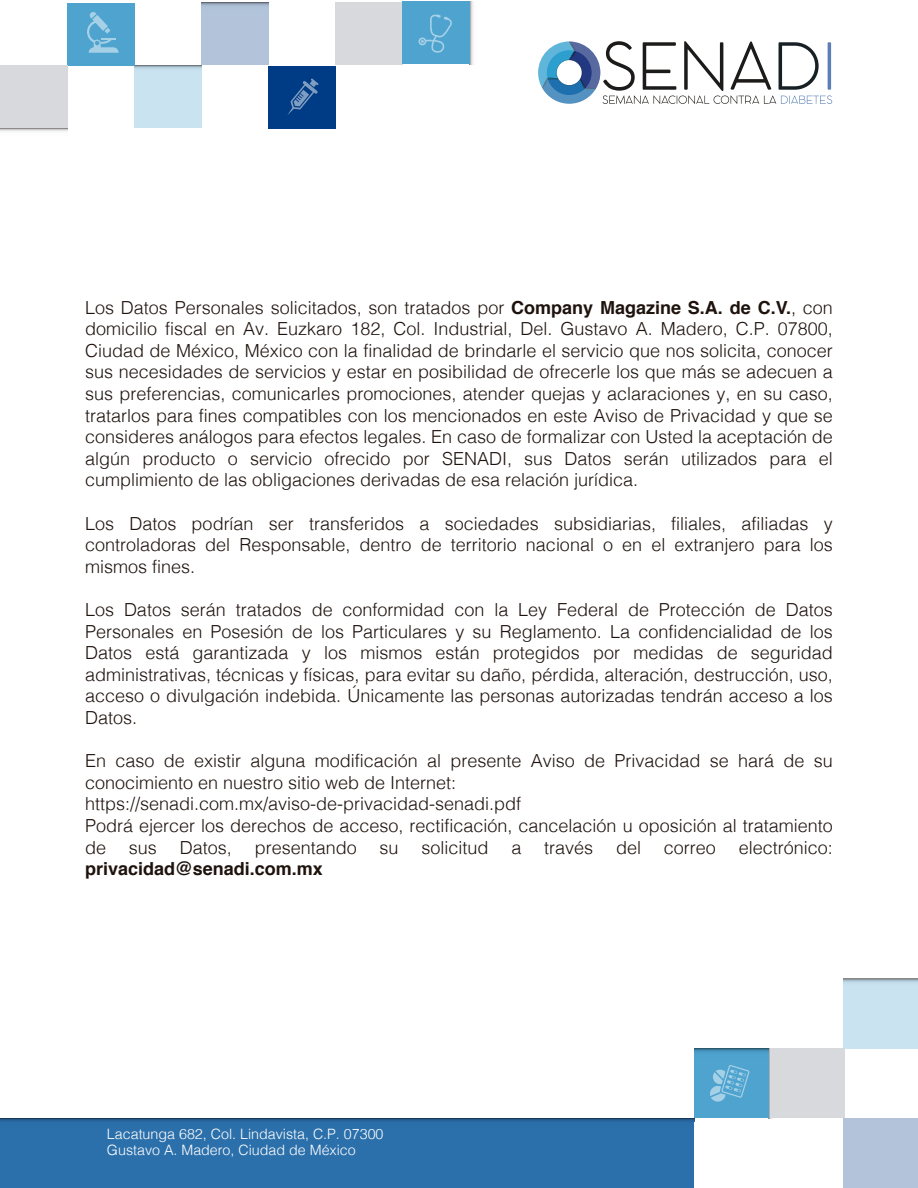
<style>
.page{position:relative;width:918px;height:1188px;background:#fff}
.page>*{position:absolute;margin:0;border:0;box-sizing:border-box;transform-origin:0 0}
.t1{font:300 18px/21.6px "Helvetica";color:#1e120d;text-align:justify}
.t2{font:700 18px "Helvetica";color:#1e120d}
.t3{font:300 14.25px/15.8px "Helvetica";color:#fff}
.s1{font-weight:700}
</style>
<div class="page">
<div style="left:0;top:1118px;width:694px;height:70px;background:#2c70ab"></div>
<div style="left:843px;top:979px;width:75px;height:69px;background:#cae3f0"></div>
<svg style="left:843px;top:979px;width:75px;height:3px"></svg>
<div style="left:769px;top:1048px;width:14px;height:70px;background:#b0b0b1"></div>
<div style="left:694px;top:1048px;width:75px;height:70px;background:#4ea3cf"></div>
<svg style="left:694px;top:1048px;width:75px;height:4px"></svg>
<div style="left:770px;top:1048px;width:74px;height:70px;background:#d8d9dc"></div>
<div style="left:843px;top:1118px;width:75px;height:70px;background:#b3c4da"></div>
<svg style="left:0;top:1118px;width:694px;height:3px;background:#1f517c"></svg>
<svg style="left:710px;top:1065px;width:39px;height:37px"></svg>
<svg style="left:538px;top:41px;width:294px;height:63px"></svg>
<div style="left:268px;top:66px;width:67px;height:62px;background:#003c85"></div>
<div style="left:335px;top:2px;width:67px;height:63px;background:#d8d9dc"></div>
<div style="left:201px;top:2px;width:67px;height:63px;background:#b3c4da"></div>
<svg style="left:201px;top:2px;width:67px;height:3px"></svg>
<svg style="left:287px;top:79px;width:31px;height:36px"></svg>
<div style="left:134px;top:65px;width:67px;height:63px;background:#cae3f0"></div>
<svg style="left:134px;top:65px;width:67px;height:3px"></svg>
<div style="left:67px;top:3px;width:67px;height:62px;background:#4ea3cf"></div>
<svg style="left:470px;top:1px;width:3px;height:63px"></svg>
<div style="left:402px;top:1px;width:68px;height:63px;background:#4ea3cf"></div>
<svg style="left:0;top:128px;width:67px;height:4px"></svg>
<div style="left:0;top:65px;width:67px;height:63px;background:#d8d9dc"></div>
<svg style="left:87px;top:12px;width:32px;height:41px"></svg>
<svg style="left:418px;top:14px;width:34px;height:39px"></svg>
<p class="t1" style="left:85px;top:295px;width:749px">Los Datos Personales solicitados, son tratados por <span class="s1">Company Magazine S.A. de C.V.</span>, con domicilio fiscal en Av. Euzkaro 182, Col. Industrial, Del. Gustavo A. Madero, C.P. 07800, Ciudad de México, México con la finalidad de brindarle el servicio que nos solicita, conocer sus necesidades de servicios y estar en posibilidad de ofrecerle los que más se adecuen a sus preferencias, comunicarles promociones, atender quejas y aclaraciones y, en su caso, tratarlos para fines compatibles con los mencionados en este Aviso de Privacidad y que se consideres análogos para efectos legales. En caso de formalizar con Usted la aceptación de algún producto o servicio ofrecido por SENADI, sus Datos serán utilizados para el cumplimiento de las obligaciones derivadas de esa relación jurídica.</p>
<p class="t1" style="left:85px;top:511px;width:749px">Los Datos podrían ser transferidos a sociedades subsidiarias, filiales, afiliadas y controladoras del Responsable, dentro de territorio nacional o en el extranjero para los mismos fines.</p>
<p class="t1" style="left:85px;top:598px;width:749px">Los Datos serán tratados de conformidad con la Ley Federal de Protección de Datos Personales en Posesión de los Particulares y su Reglamento. La confidencialidad de los Datos está garantizada y los mismos están protegidos por medidas de seguridad administrativas, técnicas y físicas, para evitar su daño, pérdida, alteración, destrucción, uso, acceso o divulgación indebida. Únicamente las personas autorizadas tendrán acceso a los Datos.</p>
<p class="t1" style="left:85px;top:749px;width:749px;text-align:left">En caso de existir alguna modificación al presente Aviso de Privacidad se hará de su conocimiento en nuestro sitio web de Internet: https://senadi.com.mx/aviso-de-privacidad-senadi.pdf<br>Podrá ejercer los derechos de acceso, rectificación, cancelación u oposición al tratamiento de</p>
<p class="t1" style="left:129px;top:835px;width:30px">sus</p>
<p class="t1" style="left:180px;top:835px;width:54px">Datos,</p>
<p class="t1" style="left:255px;top:835px;width:104px">presentando</p>
<p class="t1" style="left:380px;top:835px;width:21px">su</p>
<p class="t1" style="left:421px;top:835px;width:69px">solicitud</p>
<p class="t1" style="left:511px;top:835px;width:12px">a</p>
<p class="t1" style="left:544px;top:835px;width:51px">través</p>
<p class="t1" style="left:616px;top:835px;width:27px">del</p>
<p class="t1" style="left:664px;top:835px;width:54px">correo</p>
<p class="t1" style="left:739px;top:835px;width:96px">electrónico:</p>
<p class="t2" style="left:85px;top:854px;width:239px">privacidad@senadi.com.mx</p>
<p class="t3" style="left:107px;top:1125px;width:278px">Lacatunga 682, Col. Lindavista, C.P. 07300<br>Gustavo A. Madero, Ciudad de México</p>
</div>
